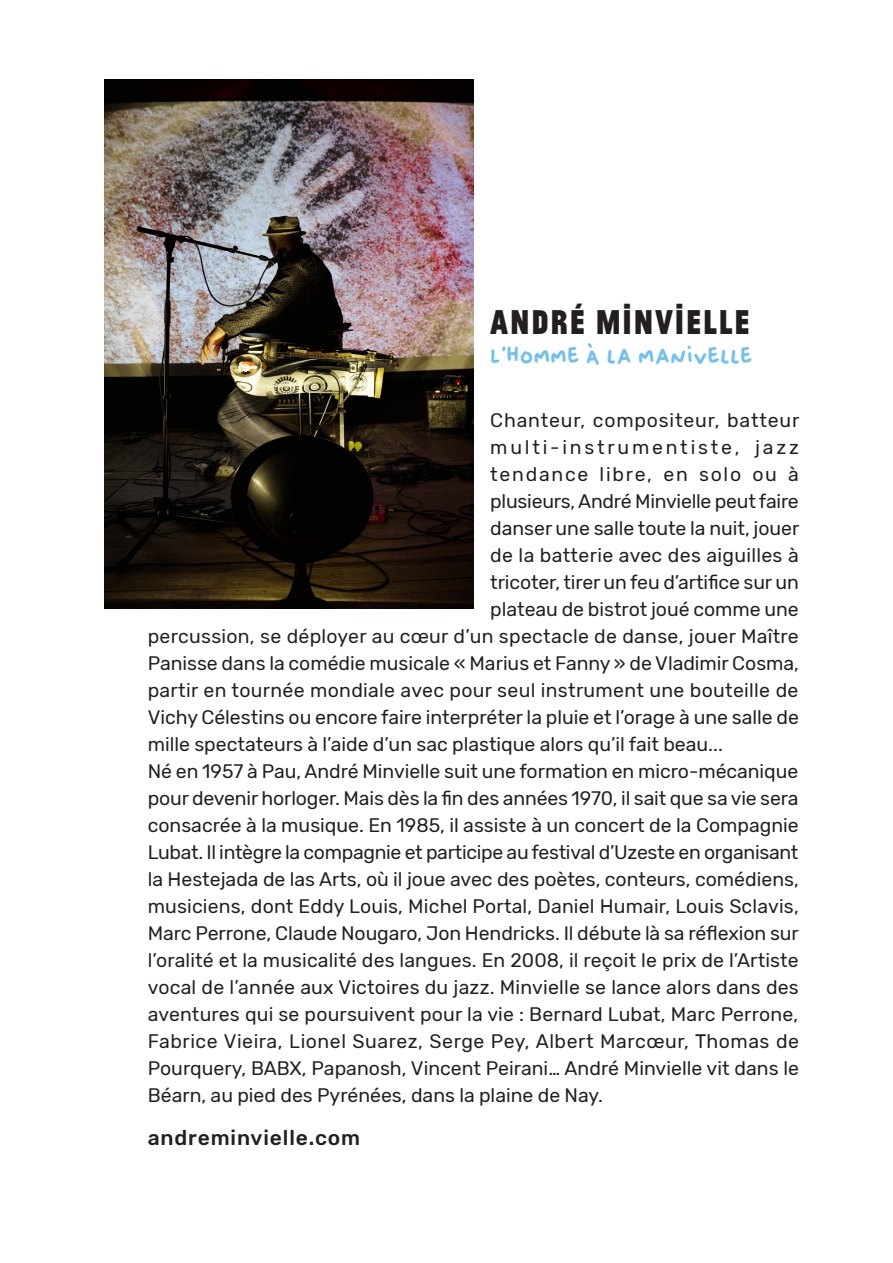
<style>
.page{position:relative;width:893px;height:1263px;background:#fff}
.page>*{position:absolute;margin:0;border:0;box-sizing:border-box;transform-origin:0 0}
.t1{font:700 36px "Jean Luc";letter-spacing:.05em;color:#231f20}
.t2{font:24px "Oliver";color:#70c1ee}
.t3{font:500 21px "Rubik";letter-spacing:.04em;color:#231f20}
.t4{font:19.5px/27px "Rubik";color:#231f20;text-align:justify}
.t5{font:19.5px "Rubik";letter-spacing:.04em;color:#231f20}
.t6{font:19.5px "Rubik";letter-spacing:.145em;color:#231f20}
.t7{font:19.5px "Rubik";letter-spacing:.09em;color:#231f20}
</style>
<div class="page">
<img style="left:104px;top:79px;width:369px;height:529px">
<p class="t1" style="left:490px;top:297px;width:261px">ANDRÉ MINVIELLE</p>
<p class="t2" style="left:490px;top:344px;width:264px">L’homme à la manivelle</p>
<p class="t5" style="left:490px;top:409px;width:311px">Chanteur, compositeur, batteur</p>
<p class="t6" style="left:490px;top:436px;width:310px">multi-instrumentiste, jazz</p>
<p class="t7" style="left:490px;top:463px;width:310px">tendance libre, en solo ou à</p>
<p class="t4" style="left:490px;top:488px;width:310px">plusieurs, André Minvielle peut faire</p>
<p class="t4" style="left:490px;top:515px;width:311px">danser une salle toute la nuit, jouer</p>
<p class="t4" style="left:490px;top:542px;width:310px">de la batterie avec des aiguilles à</p>
<p class="t4" style="left:490px;top:569px;width:310px">tricoter, tirer un feu d’artifice sur un</p>
<p class="t4" style="left:490px;top:596px;width:310px">plateau de bistrot joué comme une</p>
<p class="t4" style="left:148px;top:623px;width:653px">percussion, se déployer au cœur d’un spectacle de danse, jouer Maître</p>
<p class="t4" style="left:148px;top:650px;width:653px">Panisse dans la comédie musicale « Marius et Fanny » de Vladimir Cosma,</p>
<p class="t4" style="left:148px;top:677px;width:652px">partir en tournée mondiale avec pour seul instrument une bouteille de</p>
<p class="t4" style="left:148px;top:704px;width:653px">Vichy Célestins ou encore faire interpréter la pluie et l’orage à une salle de</p>
<p class="t4" style="left:148px;top:731px;width:577px">mille spectateurs à l’aide d’un sac plastique alors qu’il fait beau...</p>
<p class="t4" style="left:148px;top:758px;width:653px">Né en 1957 à Pau, André Minvielle suit une formation en micro-mécanique pour devenir horloger. Mais dès la fin des années 1970, il sait que sa vie sera consacrée à la musique. En 1985, il assiste à un concert de la Compagnie Lubat. Il intègre la compagnie et participe au festival d’Uzeste en organisant la Hestejada de las Arts, où il joue avec des poètes, conteurs, comédiens, musiciens, dont Eddy Louis, Michel Portal, Daniel Humair, Louis Sclavis, Marc Perrone, Claude Nougaro, Jon Hendricks. Il débute là sa réflexion sur l’oralité et la musicalité des langues. En 2008, il reçoit le prix de l’Artiste vocal de l’année aux Victoires du jazz. Minvielle se lance alors dans des aventures qui se poursuivent pour la vie : Bernard Lubat, Marc Perrone, Fabrice Vieira, Lionel Suarez, Serge Pey, Albert Marcœur, Thomas de Pourquery, BABX, Papanosh, Vincent Peirani… André Minvielle vit dans le Béarn, au pied des Pyrénées, dans la plaine de Nay.</p>
<p class="t3" style="left:148px;top:1125px;width:214px">andreminvielle.com</p>
</div>
